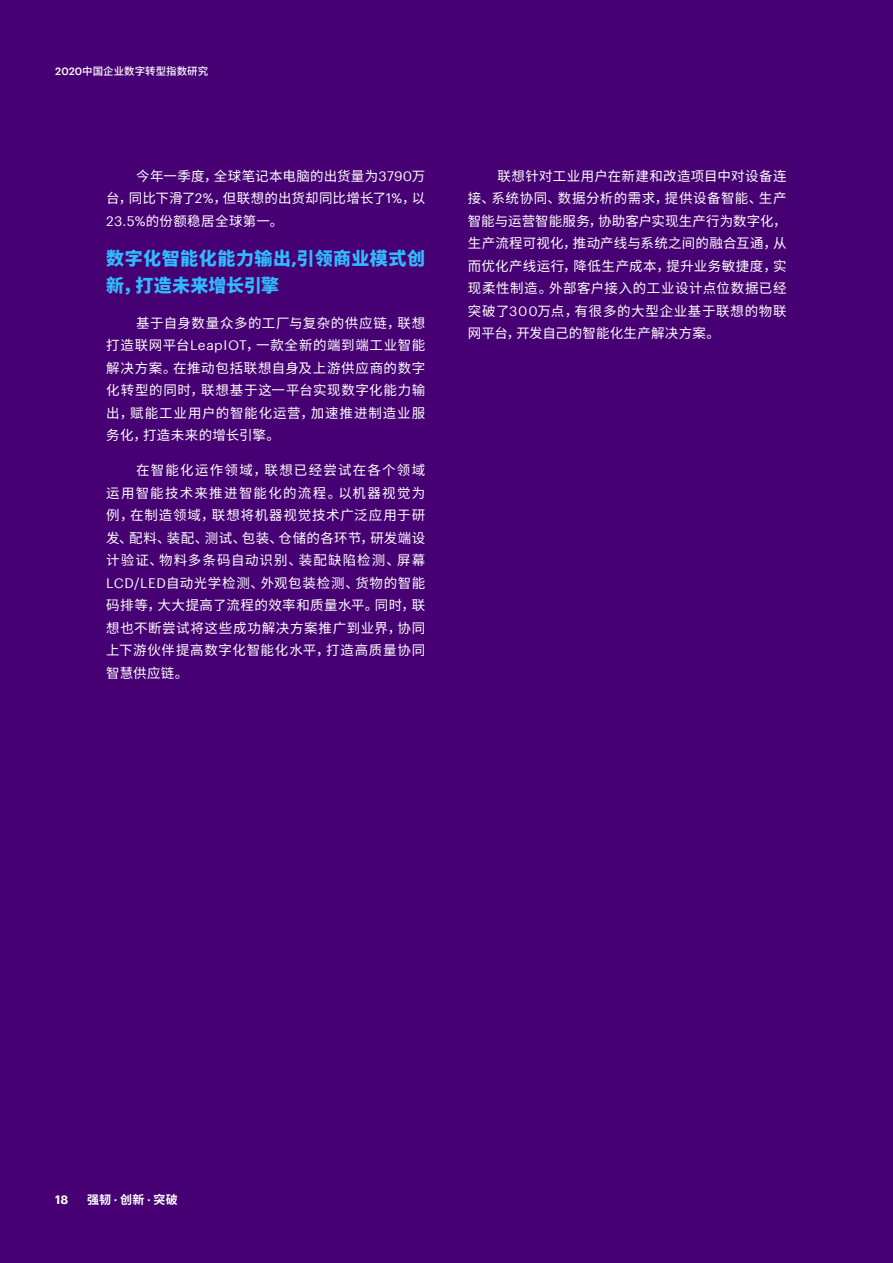
<style>
.page{position:relative;width:893px;height:1263px;background:#460073}
.page>*{position:absolute;margin:0;border:0;box-sizing:border-box;transform-origin:0 0}
.t1{font:800 18px/27px "Source Han Sans CN";letter-spacing:.025em;color:#32baff}
.t2{font:13.5px/22.5px "Source Han Sans CN";letter-spacing:.035em;color:#fff;text-align:justify}
.t3{font:700 12px "Source Han Sans CN";color:#fff}
.t4{font:600 12px "Graphik";color:#fff}
.t5{font:500 10.5px "Source Han Sans CN";color:#fff}
.s1{font-family:"Graphik"}
.s2{font-family:"Graphik";font-weight:700}
.s3{font-family:"Graphik";font-weight:600}
</style>
<div class="page">
<p class="t5" style="left:55px;top:65px;width:154px"><span class="s1">2020</span>中国企业数字转型指数研究</p>
<p class="t2" style="left:106px;top:165px;width:320px;text-indent:30px">今年一季度，全球笔记本电脑的出货量为<span class="s1">3790</span>万台，同比下滑了<span class="s1">2%</span>，但联想的出货却同比增长了<span class="s1">1%</span>，以<span class="s1">23.5%</span>的份额稳居全球第一。</p>
<h1 class="t1" style="left:106px;top:246px;width:320px">数字化智能化能力输出<span class="s2">,</span>引领商业模式创新，打造未来增长引擎</h1>
<p class="t2" style="left:106px;top:312px;width:320px;text-indent:30px">基于自身数量众多的工厂与复杂的供应链，联想打造联网平台<span class="s1">LeapIOT</span>，一款全新的端到端工业智能解决方案。在推动包括联想自身及上游供应商的数字化转型的同时，联想基于这一平台实现数字化能力输出，赋能工业用户的智能化运营，加速推进制造业服务化，打造未来的增长引擎。</p>
<p class="t2" style="left:106px;top:459px;width:320px;text-indent:30px">在智能化运作领域，联想已经尝试在各个领域运用智能技术来推进智能化的流程。以机器视觉为例，在制造领域，联想将机器视觉技术广泛应用于研发、配料、装配、测试、包装、仓储的各环节，研发端设计验证、物料多条码自动识别、装配缺陷检测、屏幕<span class="s1">LCD/LED</span>自动光学检测、外观包装检测、货物的智能码排等，大大提高了流程的效率和质量水平。同时，联想也不断尝试将这些成功解决方案推广到业界，协同上下游伙伴提高数字化智能化水平，打造高质量协同智慧供应链。</p>
<p class="t2" style="left:468px;top:165px;width:320px;text-indent:30px">联想针对工业用户在新建和改造项目中对设备连接、系统协同、数据分析的需求，提供设备智能、生产智能与运营智能服务，协助客户实现生产行为数字化，生产流程可视化，推动产线与系统之间的融合互通，从而优化产线运行，降低生产成本，提升业务敏捷度，实现柔性制造。外部客户接入的工业设计点位数据已经突破了<span class="s1">300</span>万点，有很多的大型企业基于联想的物联网平台，开发自己的智能化生产解决方案。</p>
<p class="t4" style="left:55px;top:1190px;width:15px">18</p>
<p class="t3" style="left:87px;top:1193px;width:92px">强韧 <span class="s3">·</span> 创新 <span class="s3">·</span> 突破</p>
</div>
